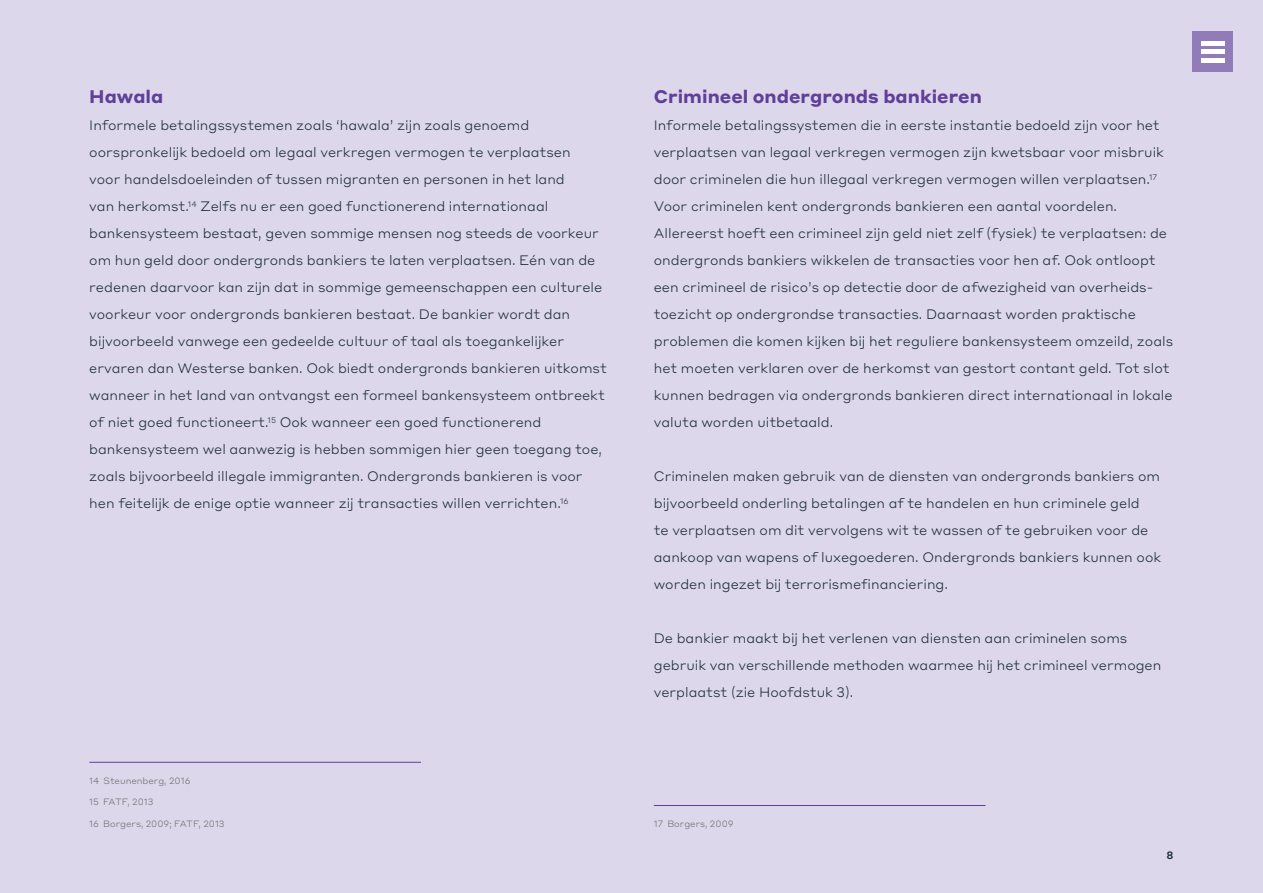
<style>
.page{position:relative;width:1263px;height:893px;background:#dcd7eb}
.page>*{position:absolute;margin:0;border:0;box-sizing:border-box;transform-origin:0 0}
.t1{font:700 18px "Styrene ALC";color:#603f99}
.t2{font:300 13.5px/27px "Styrene ALC";color:#1c2b39}
.t3{font:500 10.5px "Styrene ALC";color:#1c2b39}
.t4{font:300 9px "Styrene ALC";color:#6f6f70}
</style>
<div class="page">
<hr style="left:89px;top:762px;width:332px;height:1px;background:#603f99">
<hr style="left:654px;top:805px;width:331px;height:1px;background:#603f99">
<div style="left:1192px;top:31px;width:41px;height:41px;background:#917bb9"></div>
<hr style="left:1201px;top:41px;width:24px;height:4px;background:#fff">
<hr style="left:1201px;top:50px;width:24px;height:4px;background:#fff">
<hr style="left:1201px;top:59px;width:24px;height:4px;background:#fff">
<h1 class="t1" style="left:89px;top:81px;width:76px">Hawala</h1>
<p class="t2" style="left:89px;top:111px;width:519px">Informele betalingssystemen zoals ‘hawala’ zijn zoals genoemd oorspronkelijk bedoeld om legaal verkregen vermogen te verplaatsen<br>voor handelsdoeleinden of tussen migranten en personen in het land<br>van herkomst.<sup>14</sup> Zelfs nu er een goed functionerend internationaal bankensysteem bestaat, geven sommige mensen nog steeds de voorkeur om hun geld door ondergronds bankiers te laten verplaatsen. Eén van de redenen daarvoor kan zijn dat in sommige gemeenschappen een culturele voorkeur voor ondergronds bankieren bestaat. De bankier wordt dan bijvoorbeeld vanwege een gedeelde cultuur of taal als toegankelijker ervaren dan Westerse banken. Ook biedt ondergronds bankieren uitkomst wanneer in het land van ontvangst een formeel bankensysteem ontbreekt of niet goed functioneert.<sup>15</sup> Ook wanneer een goed functionerend bankensysteem wel aanwezig is hebben sommigen hier geen toegang toe, zoals bijvoorbeeld illegale immigranten. Ondergronds bankieren is voor hen feitelijk de enige optie wanneer zij transacties willen verrichten.<sup>16</sup></p>
<p class="t4" style="left:89px;top:773px;width:103px">14 Steunenberg, 2016</p>
<p class="t4" style="left:89px;top:795px;width:66px">15 FATF, 2013</p>
<p class="t4" style="left:89px;top:816px;width:137px">16 Borgers, 2009; FATF, 2013</p>
<h1 class="t1" style="left:654px;top:81px;width:330px">Crimineel ondergronds bankieren</h1>
<p class="t2" style="left:654px;top:111px;width:521px">Informele betalingssystemen die in eerste instantie bedoeld zijn voor het verplaatsen van legaal verkregen vermogen zijn kwetsbaar voor misbruik door criminelen die hun illegaal verkregen vermogen willen verplaatsen.<sup>17<br></sup>Voor criminelen kent ondergronds bankieren een aantal voordelen.<br>Allereerst hoeft een crimineel zijn geld niet zelf (fysiek) te verplaatsen: de ondergronds bankiers wikkelen de transacties voor hen af. Ook ontloopt een crimineel de risico’s op detectie door de afwezigheid van overheids&shy;toezicht op ondergrondse transacties. Daarnaast worden praktische problemen die komen kijken bij het reguliere bankensysteem omzeild, zoals het moeten verklaren over de herkomst van gestort contant geld. Tot slot kunnen bedragen via ondergronds bankieren direct internationaal in lokale valuta worden uitbetaald.</p>
<p class="t2" style="left:654px;top:462px;width:509px">Criminelen maken gebruik van de diensten van ondergronds bankiers om bijvoorbeeld onderling betalingen af te handelen en hun criminele geld<br>te verplaatsen om dit vervolgens wit te wassen of te gebruiken voor de aankoop van wapens of luxegoederen. Ondergronds bankiers kunnen ook worden ingezet bij terrorismefinanciering.</p>
<p class="t2" style="left:654px;top:624px;width:509px">De bankier maakt bij het verlenen van diensten aan criminelen soms gebruik van verschillende methoden waarmee hij het crimineel vermogen verplaatst (zie Hoofdstuk 3).</p>
<p class="t4" style="left:654px;top:816px;width:81px">17 Borgers, 2009</p>
<p class="t3" style="left:1166px;top:846px;width:9px">8</p>
</div>
